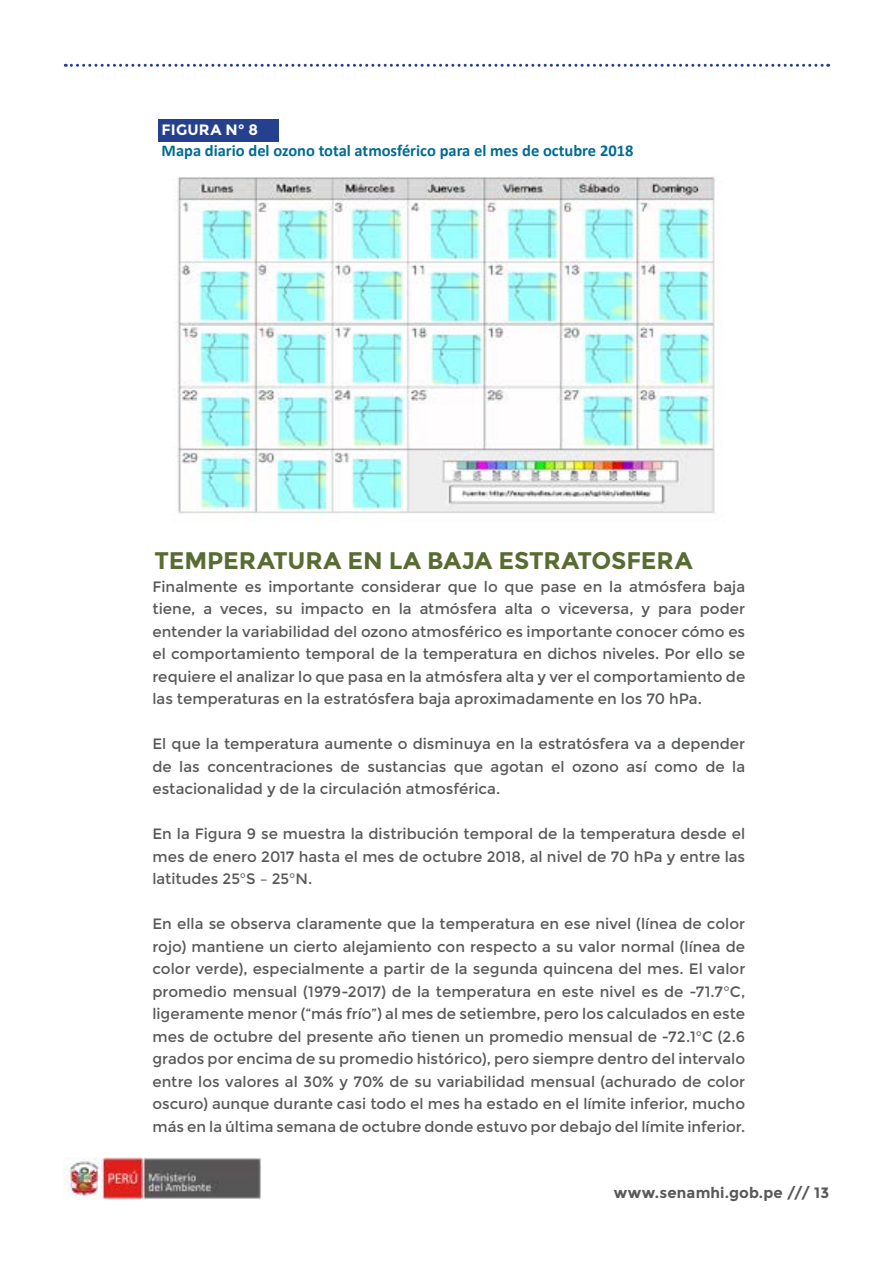
<style>
.page{position:relative;width:893px;height:1263px;background:#fff}
.page>*{position:absolute;margin:0;border:0;box-sizing:border-box;transform-origin:0 0}
.t1{font:700 24px "Montserrat";letter-spacing:-.005em;color:#586c32}
.t2{font:700 16.5px "Calibri";color:#006b94}
.t3{font:15px/22.5px "Montserrat";color:#58595b;text-align:justify}
.t4{font:700 15px "Montserrat";letter-spacing:.01em;color:#58595b}
.t5{font:700 15px "Montserrat";color:#fff}
</style>
<div class="page">
<svg style="left:65px;top:64px;width:764px;height:3px"></svg>
<img style="left:64px;top:1157px;width:197px;height:42px">
<img style="left:177px;top:176px;width:539px;height:338px">
<div style="left:158px;top:119px;width:121px;height:23px;background:#25408f"></div>
<p class="t5" style="left:162px;top:121px;width:98px">FIGURA N° 8</p>
<p class="t2" style="left:162px;top:139px;width:473px">Mapa diario del ozono total atmosférico para el mes de octubre 2018</p>
<h1 class="t1" style="left:155px;top:546px;width:539px">TEMPERATURA EN LA BAJA ESTRATOSFERA</h1>
<p class="t3" style="left:152px;top:575px;width:594px">Finalmente es importante considerar que lo que pase en la atmósfera baja tiene, a veces, su impacto en la atmósfera alta o viceversa, y para poder entender la variabilidad del ozono atmosférico es importante conocer cómo es el comportamiento temporal de la temperatura en dichos niveles. Por ello se requiere el analizar lo que pasa en la atmósfera alta y ver el comportamiento de las temperaturas en la estratósfera baja aproximadamente en los 70 hPa.</p>
<p class="t3" style="left:152px;top:733px;width:594px">El que la temperatura aumente o disminuya en la estratósfera va a depender de las concentraciones de sustancias que agotan el ozono así como de la estacionalidad y de la circulación atmosférica.</p>
<p class="t3" style="left:152px;top:823px;width:594px">En la Figura 9 se muestra la distribución temporal de la temperatura desde el mes de enero 2017 hasta el mes de octubre 2018, al nivel de 70 hPa y entre las latitudes 25°S – 25°N.</p>
<p class="t3" style="left:152px;top:913px;width:594px">En ella se observa claramente que la temperatura en ese nivel (línea de color rojo) mantiene un cierto alejamiento con respecto a su valor normal (línea de color verde), especialmente a partir de la segunda quincena del mes. El valor promedio mensual (1979-2017) de la temperatura en este nivel es de -71.7°C, ligeramente menor (“más frío”) al mes de setiembre, pero los calculados en este mes de octubre del presente año tienen un promedio mensual de -72.1°C (2.6 grados por encima de su promedio histórico), pero siempre dentro del intervalo entre los valores al 30% y 70% de su variabilidad mensual (achurado de color oscuro) aunque durante casi todo el mes ha estado en el límite inferior, mucho más en la última semana de octubre donde estuvo por debajo del límite inferior.</p>
<p class="t4" style="left:614px;top:1184px;width:217px">www.senamhi.gob.pe /// 13</p>
</div>
